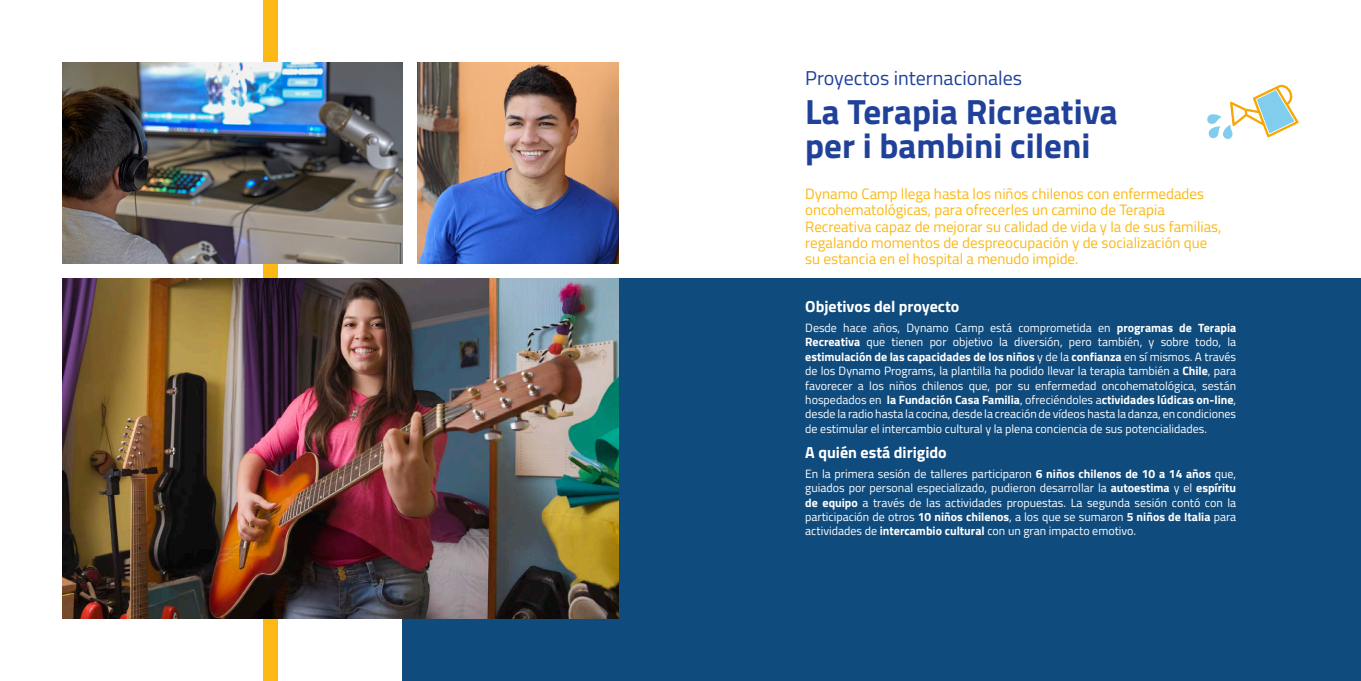
<style>
.page{position:relative;width:1361px;height:681px;background:#fff}
.page>*{position:absolute;margin:0;border:0;box-sizing:border-box;transform-origin:0 0}
.t1{font:700 35px/34px "Titillium Web";color:#20419a}
.t2{font:20px "Titillium Web";color:#20419a}
.t3{font:700 16px "Titillium Web";color:#fff}
.t4{font:15px/16px "Titillium Web";color:#fcb814}
.t5{font:12px/14.4px "Titillium Web";color:#fff;text-align:justify}
.s1{font-weight:700}
</style>
<div class="page">
<div style="left:264px;top:0;width:14px;height:680px;background:#fcb814"></div>
<div style="left:403px;top:278px;width:958px;height:402px;background:#0f4b7d"></div>
<svg style="left:1207px;top:85px;width:91px;height:54px"></svg>
<img style="left:62px;top:278px;width:556px;height:340px">
<img style="left:417px;top:62px;width:201px;height:202px">
<img style="left:62px;top:62px;width:341px;height:202px">
<h2 class="t2" style="left:805px;top:63px;width:218px">Proyectos internacionales</h2>
<h1 class="t1" style="left:805px;top:92px;width:314px">La Terapia Ricreativa per i bambini cileni</h1>
<p class="t4" style="left:805px;top:185px;width:418px">Dynamo Camp llega hasta los niños chilenos con enfermedades oncohematológicas, para ofrecerles un camino de Terapia Recreativa capaz de mejorar su calidad de vida y la de sus familias, regalando momentos de despreocupación y de socialización que su estancia en el hospital a menudo impide.</p>
<h3 class="t3" style="left:805px;top:294px;width:156px">Objetivos del proyecto</h3>
<p class="t5" style="left:805px;top:320px;width:432px">Desde hace años, Dynamo Camp está comprometida en <span class="s1">programas de Terapia Recreativa</span> que tienen por objetivo la diversión, pero también, y sobre todo, la <span class="s1">estimulación de las capacidades de los niños</span> y de la <span class="s1">confianza</span> en sí mismos. A través de los Dynamo Programs, la plantilla ha podido llevar la terapia también a <span class="s1">Chile</span>, para favorecer a los niños chilenos que, por su enfermedad oncohematológica, sestán hospedados en <span class="s1">la Fundación Casa Familia</span>, ofreciéndoles a<span class="s1">ctividades lúdicas on-line</span>, desde la radio hasta la cocina, desde la creación de vídeos hasta la danza, en condiciones de estimular el intercambio cultural y la plena conciencia de sus potencialidades.</p>
<h3 class="t3" style="left:805px;top:439px;width:143px">A quién está dirigido</h3>
<p class="t5" style="left:805px;top:465px;width:432px">En la primera sesión de talleres participaron <span class="s1">6 niños chilenos de 10 a 14 años</span> que, guiados por personal especializado, pudieron desarrollar la <span class="s1">autoestima</span> y el <span class="s1">espíritu de equipo</span> a través de las actividades propuestas. La segunda sesión contó con la participación de otros <span class="s1">10 niños chilenos</span>, a los que se sumaron <span class="s1">5 niños de Italia</span> para actividades de <span class="s1">intercambio cultural</span> con un gran impacto emotivo.</p>
</div>
